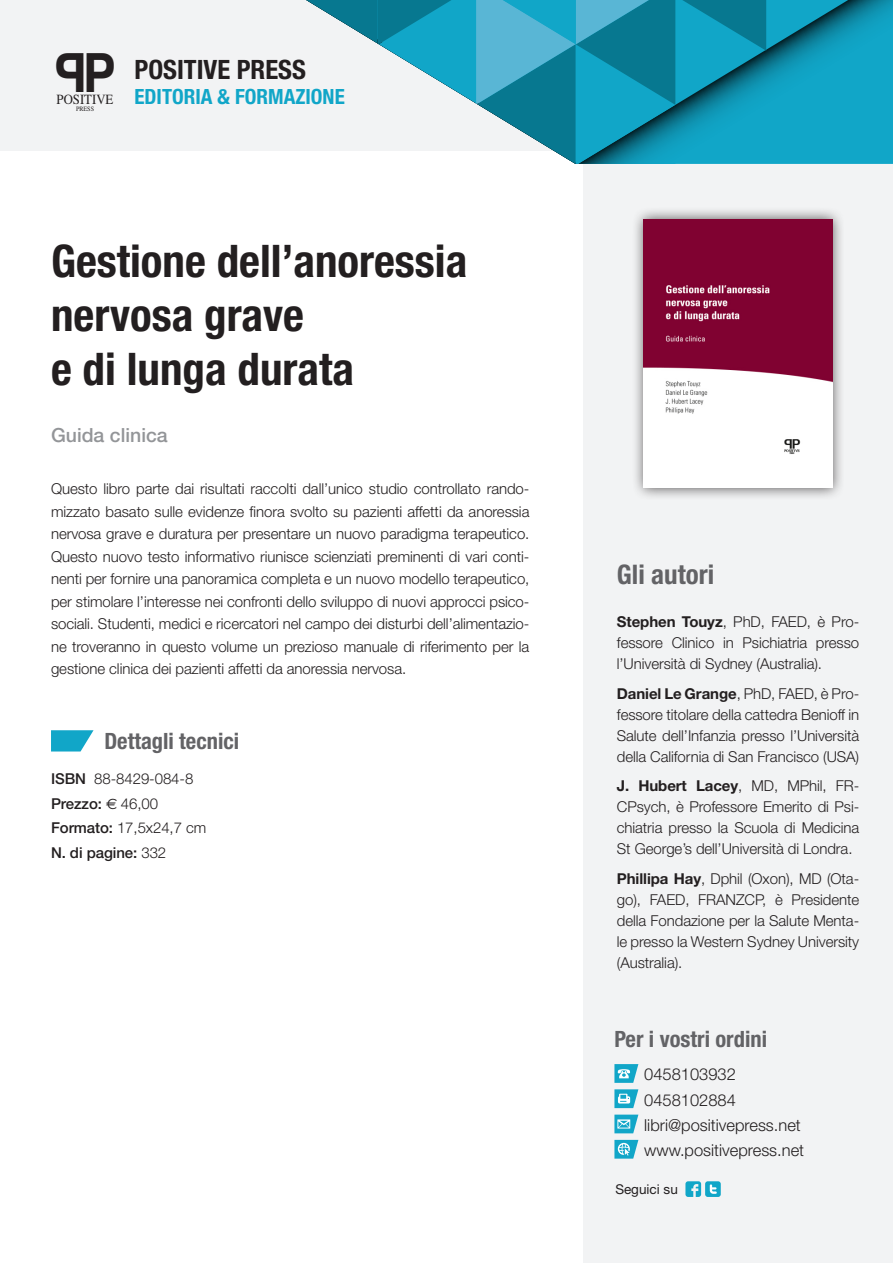
<style>
.page{position:relative;width:893px;height:1263px;background:#fff}
.page>*{position:absolute;margin:0;border:0;box-sizing:border-box;transform-origin:0 0}
.t1{font:700 54px "Helvetica";color:#231f20;scale:.91 1}
.t2{font:700 condensed 45px/54px "Helvetica Neue";color:#231f20}
.t3{font:700 condensed 27px "Helvetica Neue";color:#636366}
.t4{font:700 condensed 26.7px "Helvetica Neue";color:#231f20}
.t5{font:700 condensed 22.5px "Helvetica Neue";color:#636366}
.t6{font:700 condensed 21px "Helvetica Neue";color:#11a6c8}
.t7{font:500 19.5px "Helvetica Neue";color:#939598}
.t8{font:300 16.5px/25.3px "Helvetica Neue";color:#231f20}
.t9{font:300 15px/21px "Helvetica Neue";letter-spacing:-.005em;color:#231f20;text-align:justify}
.t10{font:500 15px "Helvetica Neue";letter-spacing:-.005em;color:#231f20}
.t11{font:13.95px "Times";color:#231f20;scale:.91 1}
.t12{font:13.5px "Helvetica Neue";color:#231f20}
.t13{font:6.6px "Times";color:#231f20;scale:.91 1}
.s1{font-weight:500}
.s2{font-family:"Euro Sans";font-weight:400}
.s3{font-weight:300}
.s4{font-weight:700}
</style>
<div class="page">
<div style="left:0;top:0;width:893px;height:150px;background:#f2f3f4"></div>
<div style="left:583px;top:136px;width:310px;height:1127px;background:#f2f3f4"></div>
<svg style="left:675px;top:0;width:218px;height:164px;background:#0f99b9"></svg>
<svg style="left:306px;top:0;width:369px;height:164px"></svg>
<svg style="left:682px;top:0;width:84px;height:51px;background:#0c8fac"></svg>
<svg style="left:614px;top:1114px;width:24px;height:19px"></svg>
<svg style="left:614px;top:1064px;width:24px;height:19px"></svg>
<svg style="left:614px;top:1089px;width:24px;height:19px"></svg>
<svg style="left:614px;top:1140px;width:24px;height:18px"></svg>
<svg style="left:685px;top:1181px;width:16px;height:16px"></svg>
<div style="left:705px;top:1181px;width:16px;height:16px;background:#11a6c8;border-radius:3px"></div>
<svg style="left:710px;top:1184px;width:7px;height:10px"></svg>
<div style="left:631px;top:206px;width:214px;height:294px;background:#231f20;opacity:.75"></div>
<img style="left:644px;top:219px;width:188px;height:269px">
<svg style="left:51px;top:730px;width:43px;height:21px"></svg>
<h1 class="t1" style="left:83px;top:29px;width:38px">P</h1>
<p class="t13" style="left:76px;top:102px;width:21px">PRESS</p>
<p class="t11" style="left:57px;top:86px;width:64px">POSITIVE</p>
<h3 class="t4" style="left:134px;top:53px;width:173px">POSITIVE PRESS</h3>
<h3 class="t6" style="left:134px;top:84px;width:212px">EDITORIA &amp; FORMAZIONE</h3>
<p class="t2" style="left:51px;top:234px;width:418px">Gestione dell’anoressia nervosa grave<br>e di lunga durata</p>
<p class="t7" style="left:51px;top:423px;width:118px">Guida clinica</p>
<p class="t9" style="left:51px;top:477px;width:480px;line-height:22.5px">Questo libro parte dai risultati raccolti dall’unico studio controllato rando&shy;mizzato basato sulle evidenze finora svolto su pazienti affetti da anoressia nervosa grave e duratura per presentare un nuovo paradigma terapeutico.<br>Questo nuovo testo informativo riunisce scienziati preminenti di vari conti&shy;nenti per fornire una panoramica completa e un nuovo modello terapeutico, per stimolare l’interesse nei confronti dello sviluppo di nuovi approcci psico&shy;sociali. Studenti, medici e ricercatori nel campo dei disturbi dell’alimentazio&shy;ne troveranno in questo volume un prezioso manuale di riferimento per la gestione clinica dei pazienti affetti da anoressia nervosa.</p>
<p class="t5" style="left:104px;top:728px;width:136px">Dettagli tecnici</p>
<p class="t9" style="left:51px;top:768px;width:144px"><span class="s1">ISBN</span> 88-8429-084-8</p>
<p class="t10" style="left:51px;top:794px;width:109px">Prezzo: <span class="s2">€</span> <span class="s3">46,00</span></p>
<p class="t9" style="left:51px;top:817px;width:157px"><span class="s1">Formato:</span> 17,5x24,7 cm</p>
<p class="t10" style="left:51px;top:843px;width:117px">N. di pagine: <span class="s3">332</span></p>
<p class="t3" style="left:617px;top:558px;width:99px">Gli autori</p>
<p class="t9" style="left:617px;top:611px;width:244px"><span class="s4">Stephen Touyz</span>, PhD, FAED, è Pro&shy;fessore Clinico in Psichiatria presso l’Università di Sydney (Australia).</p>
<p class="t9" style="left:617px;top:682px;width:244px"><span class="s4">Daniel Le Grange</span>, PhD, FAED, è Pro&shy;fessore titolare della cattedra Benioff in Salute dell’Infanzia presso l’Università della California di San Francisco (USA)</p>
<p class="t9" style="left:617px;top:775px;width:244px"><span class="s4">J. Hubert Lacey</span>, MD, MPhil, FR-CPsych, è Professore Emerito di Psi&shy;chiatria presso la Scuola di Medicina St George’s dell’Università di Londra.</p>
<p class="t9" style="left:617px;top:867px;width:244px"><span class="s4">Phillipa Hay</span>, Dphil (Oxon), MD (Ota&shy;go), FAED, FRANZCP, è Presidente della Fondazione per la Salute Menta&shy;le presso la Western Sydney University (Australia).</p>
<h3 class="t5" style="left:614px;top:1025px;width:154px">Per i vostri ordini</h3>
<p class="t8" style="left:644px;top:1061px;width:161px">0458103932<br>0458102884 libri@positivepress.net www.positivepress.net</p>
<p class="t12" style="left:615px;top:1181px;width:64px">Seguici su</p>
</div>
